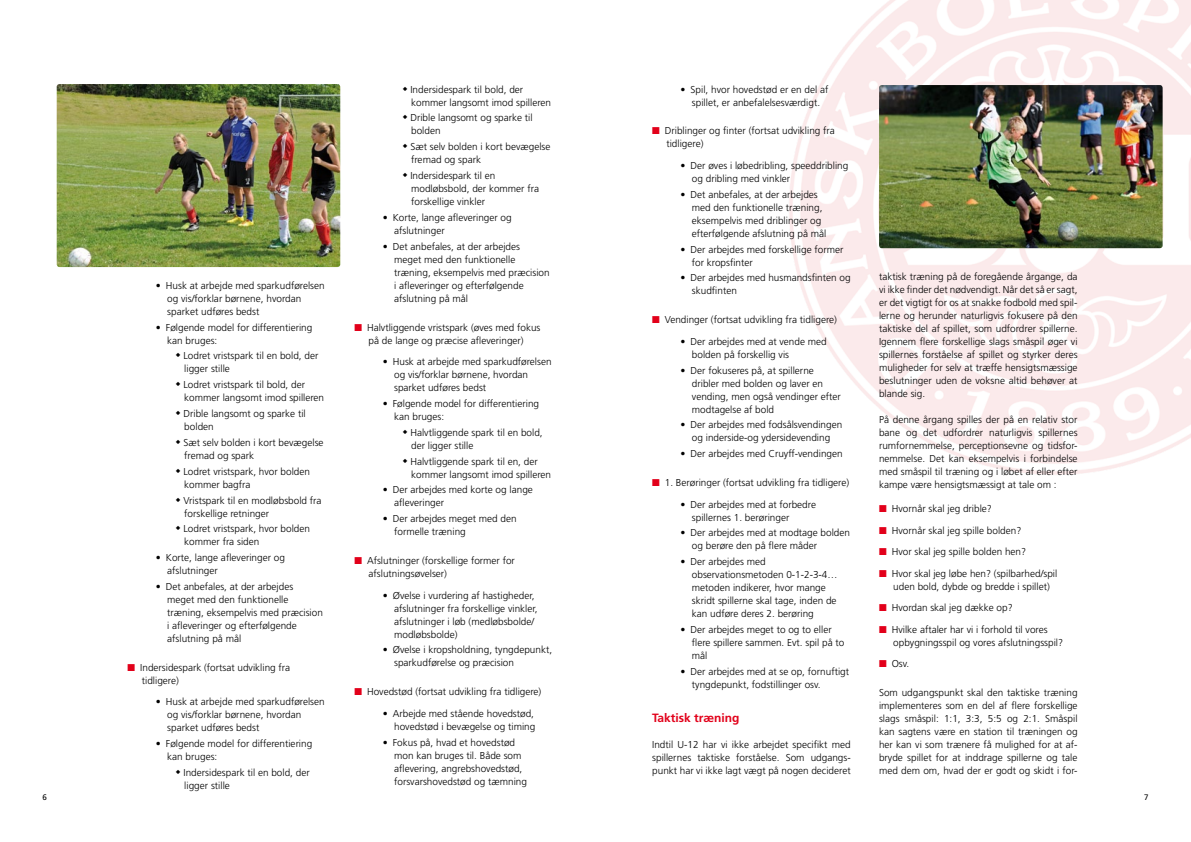
<style>
.page{position:relative;width:1191px;height:842px;background:#fff}
.page>*{position:absolute;margin:0;border:0;box-sizing:border-box;transform-origin:0 0}
.t1{font:700 12px "Frutiger";color:#e2001a}
.t2{font:300 10px/13px "Frutiger";color:#000}
.t3{font:8px "Frutiger";color:#000}
.s1{color:#e2001a}
</style>
<div class="page">
<img style="left:789px;top:0;width:402px;height:475px">
<img style="left:57px;top:84px;width:283px;height:183px">
<img style="left:879px;top:85px;width:283px;height:163px">
<p class="t2" style="left:167px;top:279px;width:159px;text-indent:-11px">• Husk at arbejde med sparkudførelsen og vis/forklar børnene, hvordan sparket udføres bedst</p>
<p class="t2" style="left:167px;top:321px;width:146px;text-indent:-11px">• Følgende model for differentiering kan bruges:</p>
<p class="t2" style="left:184px;top:350px;width:136px;text-indent:-9px">◆ Lodret vristspark til en bold, der ligger stille</p>
<p class="t2" style="left:184px;top:378px;width:141px;text-indent:-9px">◆ Lodret vristspark til bold, der kommer langsomt imod spilleren</p>
<p class="t2" style="left:184px;top:407px;width:123px;text-indent:-9px">◆ Drible langsomt og sparke til bolden</p>
<p class="t2" style="left:184px;top:436px;width:141px;text-indent:-9px">◆ Sæt selv bolden i kort bevægelse fremad og spark</p>
<p class="t2" style="left:184px;top:465px;width:127px;text-indent:-9px">◆ Lodret vristspark, hvor bolden kommer bagfra</p>
<p class="t2" style="left:184px;top:494px;width:139px;text-indent:-9px">◆ Vristspark til en modløbsbold fra forskellige retninger</p>
<p class="t2" style="left:184px;top:523px;width:127px;text-indent:-9px">◆ Lodret vristspark, hvor bolden kommer fra siden</p>
<p class="t2" style="left:167px;top:551px;width:119px;text-indent:-11px">• Korte, lange afleveringer og afslutninger</p>
<p class="t2" style="left:167px;top:580px;width:157px;text-indent:-11px">• Det anbefales, at der arbejdes meget med den funktionelle træning, eksempelvis med præcision i afleveringer og efterfølgende afslutning på mål</p>
<p class="t2" style="left:142px;top:661px;width:150px;text-indent:-14px"><span class="s1">■</span> Indersidespark (fortsat udvikling fra tidligere)</p>
<p class="t2" style="left:167px;top:696px;width:159px;text-indent:-11px">• Husk at arbejde med sparkudførelsen og vis/forklar børnene, hvordan sparket udføres bedst</p>
<p class="t2" style="left:167px;top:737px;width:146px;text-indent:-11px">• Følgende model for differentiering kan bruges:</p>
<p class="t2" style="left:184px;top:766px;width:127px;text-indent:-9px">◆ Indersidespark til en bold, der ligger stille</p>
<p class="t2" style="left:411px;top:83px;width:141px;text-indent:-9px">◆ Indersidespark til bold, der kommer langsomt imod spilleren</p>
<p class="t2" style="left:411px;top:112px;width:123px;text-indent:-9px">◆ Drible langsomt og sparke til bolden</p>
<p class="t2" style="left:411px;top:140px;width:141px;text-indent:-9px">◆ Sæt selv bolden i kort bevægelse fremad og spark</p>
<p class="t2" style="left:411px;top:169px;width:129px;text-indent:-9px">◆ Indersidespark til en modløbsbold, der kommer fra forskellige vinkler</p>
<p class="t2" style="left:394px;top:211px;width:119px;text-indent:-11px">• Korte, lange afleveringer og afslutninger</p>
<p class="t2" style="left:394px;top:240px;width:157px;text-indent:-11px">• Det anbefales, at der arbejdes meget med den funktionelle træning, eksempelvis med præcision i afleveringer og efterfølgende afslutning på mål</p>
<p class="t2" style="left:354px;top:321px;width:187px;text-align:center"><span class="s1">■</span> Halvtliggende vristspark (øves med fokus på de lange og præcise afleveringer)</p>
<p class="t2" style="left:394px;top:355px;width:159px;text-indent:-11px">• Husk at arbejde med sparkudførelsen og vis/forklar børnene, hvordan sparket udføres bedst</p>
<p class="t2" style="left:394px;top:397px;width:146px;text-indent:-11px">• Følgende model for differentiering kan bruges:</p>
<p class="t2" style="left:411px;top:426px;width:133px;text-indent:-9px">◆ Halvtliggende spark til en bold, der ligger stille</p>
<p class="t2" style="left:411px;top:455px;width:141px;text-indent:-9px">◆ Halvtliggende spark til en, der kommer langsomt imod spilleren</p>
<p class="t2" style="left:394px;top:484px;width:140px;text-indent:-11px">• Der arbejdes med korte og lange afleveringer</p>
<p class="t2" style="left:394px;top:512px;width:124px;text-indent:-11px">• Der arbejdes meget med den formelle træning</p>
<p class="t2" style="left:369px;top:554px;width:148px;text-indent:-14px"><span class="s1">■</span> Afslutninger (forskellige former for afslutningsøvelser)</p>
<p class="t2" style="left:394px;top:589px;width:145px;text-indent:-11px">• Øvelse i vurdering af hastigheder, afslutninger fra forskellige vinkler, afslutninger i løb (medløbsbolde/ modløbsbolde)</p>
<p class="t2" style="left:394px;top:644px;width:159px;text-indent:-11px">• Øvelse i kropsholdning, tyngdepunkt, sparkudførelse og præcision</p>
<p class="t2" style="left:354px;top:685px;width:188px"><span class="s1">■</span> Hovedstød (fortsat udvikling fra tidligere)</p>
<p class="t2" style="left:383px;top:707px;width:154px;text-align:right">• Arbejde med stående hovedstød, hovedstød i bevægelse og timing</p>
<p class="t2" style="left:394px;top:736px;width:134px;text-indent:-11px">• Fokus på, hvad et hovedstød mon kan bruges til. Både som aflevering, angrebshovedstød, forsvarshovedstød og tæmning</p>
<p class="t2" style="left:680px;top:83px;width:149px;text-align:center">• Spil, hvor hovedstød er en del af spillet, er anbefalelsesværdigt.</p>
<p class="t2" style="left:666px;top:125px;width:170px;text-indent:-14px"><span class="s1">■</span> Driblinger og finter (fortsat udvikling fra tidligere)</p>
<p class="t2" style="left:692px;top:159px;width:158px;text-indent:-11px">• Der øves i løbedribling, speeddribling og dribling med vinkler</p>
<p class="t2" style="left:692px;top:188px;width:136px;text-indent:-11px">• Det anbefales, at der arbejdes med den funktionelle træning, eksempelvis med driblinger og efterfølgende afslutning på mål</p>
<p class="t2" style="left:692px;top:243px;width:153px;text-indent:-11px">• Der arbejdes med forskellige former for kropsfinter</p>
<p class="t2" style="left:692px;top:272px;width:160px;text-indent:-11px">• Der arbejdes med husmandsfinten og skudfinten</p>
<p class="t2" style="left:652px;top:313px;width:186px"><span class="s1">■</span> Vendinger (fortsat udvikling fra tidligere)</p>
<p class="t2" style="left:692px;top:335px;width:136px;text-indent:-11px">• Der arbejdes med at vende med bolden på forskellig vis</p>
<p class="t2" style="left:692px;top:364px;width:150px;text-indent:-11px">• Der fokuseres på, at spillerne dribler med bolden og laver en vending, men også vendinger efter modtagelse af bold</p>
<p class="t2" style="left:680px;top:419px;width:163px;text-align:center">• Der arbejdes med fodsålsvendingen og inderside-og ydersidevending</p>
<p class="t2" style="left:680px;top:447px;width:164px">• Der arbejdes med Cruyff-vendingen</p>
<p class="t2" style="left:652px;top:476px;width:198px"><span class="s1">■</span> 1. Berøringer (fortsat udvikling fra tidligere)</p>
<p class="t2" style="left:692px;top:498px;width:126px;text-indent:-11px">• Der arbejdes med at forbedre spillernes 1. berøringer</p>
<p class="t2" style="left:692px;top:527px;width:160px;text-indent:-11px">• Der arbejdes med at modtage bolden og berøre den på flere måder</p>
<p class="t2" style="left:692px;top:555px;width:147px;text-indent:-11px">• Der arbejdes med observationsmetoden 0-1-2-3-4… metoden indikerer, hvor mange skridt spillerne skal tage, inden de kan udføre deres 2. berøring</p>
<p class="t2" style="left:692px;top:623px;width:154px;text-indent:-11px">• Der arbejdes meget to og to eller flere spillere sammen. Evt. spil på to mål</p>
<p class="t2" style="left:692px;top:665px;width:159px;text-indent:-11px">• Der arbejdes med at se op, fornuftigt tyngdepunkt, fodstillinger osv.</p>
<p class="t1" style="left:652px;top:711px;width:89px">Taktisk træning</p>
<p class="t2" style="left:652px;top:738px;width:200px;text-align:justify">Indtil U-12 har vi ikke arbejdet specifikt med spillernes taktiske forståelse. Som udgangs&shy;punkt har vi ikke lagt vægt på nogen decideret</p>
<p class="t2" style="left:879px;top:270px;width:200px;text-align:justify">taktisk træning på de foregående årgange, da vi ikke finder det nødvendigt. Når det så er sagt, er det vigtigt for os at snakke fodbold med spil&shy;lerne og herunder naturligvis fokusere på den taktiske del af spillet, som udfordrer spillerne.<br>Igennem flere forskellige slags småspil øger vi spillernes forståelse af spillet og styrker deres muligheder for selv at træffe hensigtsmæssige beslutninger uden de voksne altid behøver at blande sig.</p>
<p class="t2" style="left:879px;top:413px;width:200px;text-align:justify">På denne årgang spilles der på en relativ stor bane og det udfordrer naturligvis spillernes rumfornemmelse, perceptionsevne og tidsfor&shy;nemmelse. Det kan eksempelvis i forbindelse med småspil til træning og i løbet af eller efter kampe være hensigtsmæssigt at tale om :</p>
<p class="t2" style="left:879px;top:503px;width:114px"><span class="s1">■</span> Hvornår skal jeg drible?</p>
<p class="t2" style="left:879px;top:524px;width:144px"><span class="s1">■</span> Hvornår skal jeg spille bolden?</p>
<p class="t2" style="left:879px;top:546px;width:149px"><span class="s1">■</span> Hvor skal jeg spille bolden hen?</p>
<p class="t2" style="left:893px;top:567px;width:166px;text-indent:-14px"><span class="s1">■</span> Hvor skal jeg løbe hen? (spilbarhed/spil uden bold, dybde og bredde i spillet)</p>
<p class="t2" style="left:879px;top:602px;width:135px"><span class="s1">■</span> Hvordan skal jeg dække op?</p>
<p class="t2" style="left:893px;top:623px;width:171px;text-indent:-14px"><span class="s1">■</span> Hvilke aftaler har vi i forhold til vores opbygningsspil og vores afslutningsspil?</p>
<p class="t2" style="left:879px;top:658px;width:32px"><span class="s1">■</span> Osv.</p>
<p class="t2" style="left:879px;top:686px;width:200px;text-align:justify">Som udgangspunkt skal den taktiske træning implementeres som en del af flere forskellige slags småspil: 1:1, 3:3, 5:5 og 2:1. Småspil kan sagtens være en station til træningen og her kan vi som trænere få mulighed for at af&shy;bryde spillet for at inddrage spillerne og tale med dem om, hvad der er godt og skidt i for-</p>
<p class="t3" style="left:43px;top:792px;width:6px">6</p>
<p class="t3" style="left:1144px;top:792px;width:6px">7</p>
</div>
